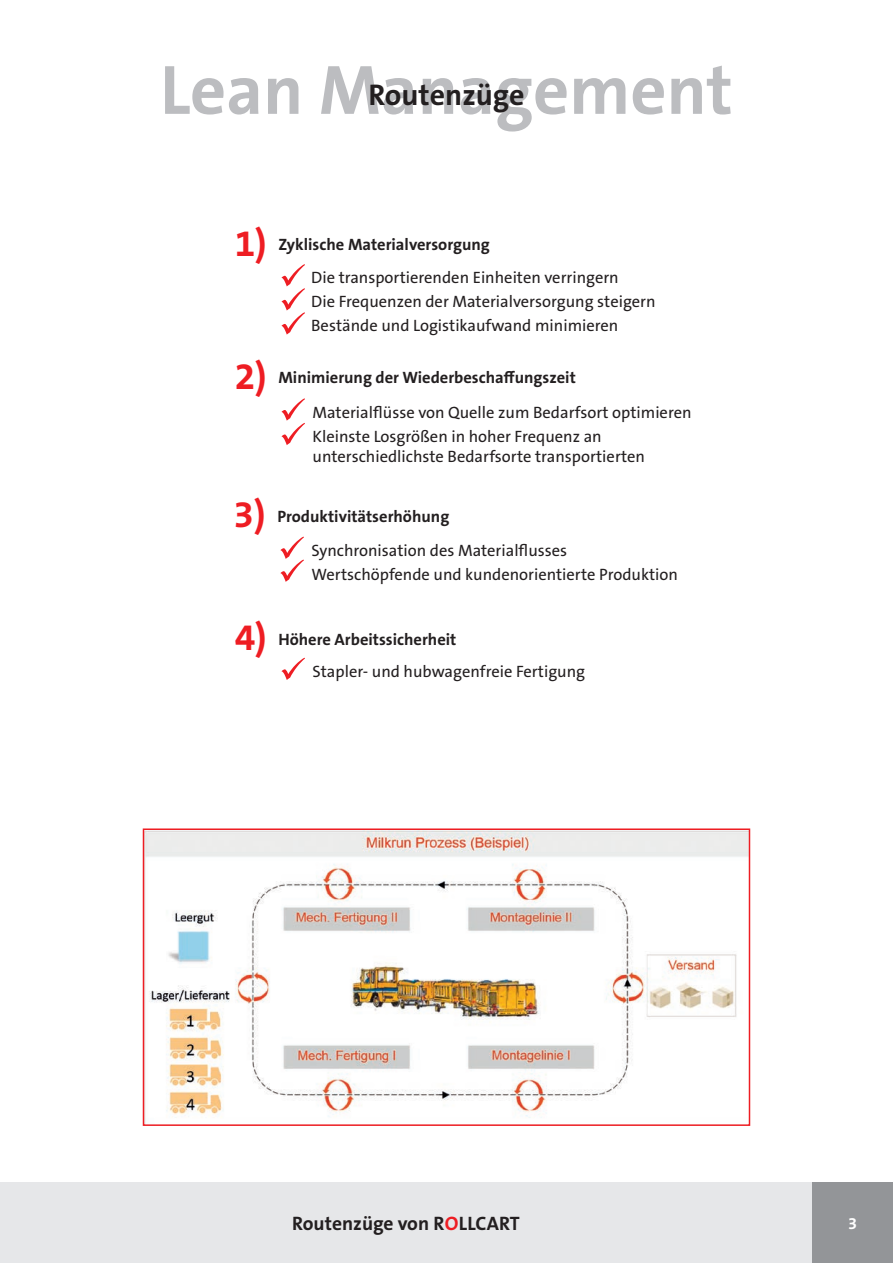
<style>
.page{position:relative;width:893px;height:1263px;background:#fff}
.page>*{position:absolute;margin:0;border:0;box-sizing:border-box;transform-origin:0 0}
.t1{font:700 70.5px "The Sans B W7";color:#bcbdc0}
.t2{font:700 37.5px "The Sans B W7";color:#ee1d23}
.t3{font:700 30px "The Sans B W7";color:#231f20}
.t4{font:700 19.5px "The Sans B W7";color:#231f20}
.t5{font:16.5px/24px "The Sans B W5 Plain";color:#231f20}
.t6{font:700 16.5px "The Sans B W7";color:#231f20}
.t7{font:700 16.5px "The Sans B W7";color:#fff}
.s1{color:#ee1d23}
</style>
<div class="page">
<div style="left:0;top:1182px;width:893px;height:81px;background:#e6e7e9"></div>
<div style="left:812px;top:1182px;width:81px;height:81px;background:#939598"></div>
<img style="left:146px;top:831px;width:601px;height:287px">
<div style="left:143px;top:828px;width:607px;height:298px;border:2px solid #ee1d23"></div>
<svg style="left:281px;top:264px;width:24px;height:71px"></svg>
<svg style="left:281px;top:398px;width:24px;height:47px"></svg>
<svg style="left:280px;top:536px;width:24px;height:46px"></svg>
<svg style="left:281px;top:658px;width:24px;height:22px"></svg>
<h1 class="t1" style="left:160px;top:45px;width:574px">Lean Management</h1>
<h3 class="t3" style="left:368px;top:76px;width:158px">Routenzüge</h3>
<h2 class="t2" style="left:235px;top:219px;width:34px">1)</h2>
<p class="t6" style="left:278px;top:233px;width:213px">Zyklische Materialversorgung</p>
<p class="t5" style="left:311px;top:266px;width:346px">Die transportierenden Einheiten verringern<br>Die Frequenzen der Materialversorgung steigern<br>Bestände und Logistikaufwand minimieren</p>
<h2 class="t2" style="left:235px;top:352px;width:34px">2)</h2>
<p class="t6" style="left:278px;top:367px;width:299px">Minimierung der Wiederbeschaffungszeit</p>
<p class="t5" style="left:313px;top:401px;width:380px">Materialflüsse von Quelle zum Bedarfsort optimieren<br>Kleinste Losgrößen in hoher Frequenz an</p>
<p class="t5" style="left:313px;top:444px;width:334px">unterschiedlichste Bedarfsorte transportierten</p>
<h2 class="t2" style="left:234px;top:491px;width:34px">3)</h2>
<p class="t6" style="left:277px;top:506px;width:173px">Produktivitätserhöhung</p>
<p class="t5" style="left:311px;top:538px;width:368px">Synchronisation des Materialflusses<br>Wertschöpfende und kundenorientierte Produktion</p>
<h2 class="t2" style="left:235px;top:613px;width:34px">4)</h2>
<p class="t6" style="left:278px;top:629px;width:180px">Höhere Arbeitssicherheit</p>
<p class="t5" style="left:313px;top:660px;width:274px">Stapler- und hubwagenfreie Fertigung</p>
<p class="t4" style="left:292px;top:1211px;width:229px">Routenzüge von R<span class="s1">O</span>LLCART</p>
<p class="t7" style="left:848px;top:1212px;width:11px">3</p>
</div>
